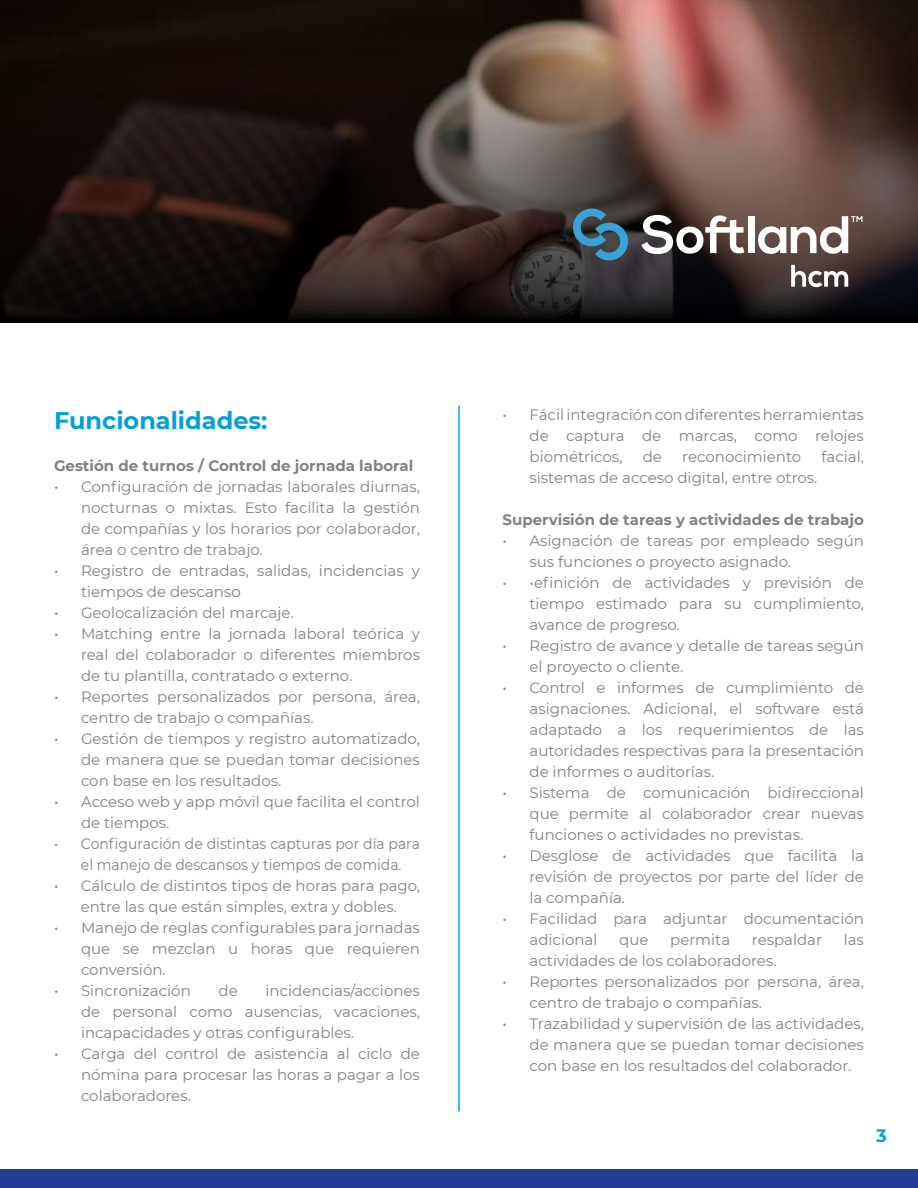
<style>
.page{position:relative;width:918px;height:1188px;background:#fff}
.page>*{position:absolute;margin:0;border:0;box-sizing:border-box;transform-origin:0 0}
.t1{font:700 24px "Montserrat";color:#049fda}
.t2{font:700 18px "Montserrat";color:#049fda}
.t3{font:15px/21px "Montserrat";color:#818285;text-align:justify}
.t4{font:700 15px "Montserrat";color:#818285}
.t5{font:15px/21px "Montserrat";color:#818285;text-align:center;scale:.93 1}
</style>
<div class="page">
<svg style="left:0;top:0;width:918px;height:322px;background:#3a2a25"></svg>
<div style="left:0;top:1169px;width:918px;height:19px;background:#243d94"></div>
<hr style="left:458px;top:406px;width:2px;height:705px;background:#049fda">
<svg style="left:791px;top:265px;width:57px;height:22px"></svg>
<svg style="left:641px;top:215px;width:104px;height:39px"></svg>
<div style="left:748px;top:216px;width:6px;height:37px;background:#fff"></div>
<svg style="left:758px;top:216px;width:104px;height:38px"></svg>
<svg style="left:573px;top:208px;width:55px;height:52px;background:#3b6278"></svg>
<h1 class="t1" style="left:54px;top:409px;width:215px">Funcionalidades:</h1>
<p class="t4" style="left:54px;top:458px;width:361px">Gestión de turnos / Control de jornada laboral</p>
<p class="t3" style="left:81px;top:477px;width:341px;text-indent:-27px">• Configuración de jornadas laborales diurnas, nocturnas o mixtas. Esto facilita la gestión de compañías y los horarios por colaborador, área o centro de trabajo.</p>
<p class="t3" style="left:81px;top:561px;width:341px;text-indent:-27px">• Registro de entradas, salidas, incidencias y tiempos de descanso</p>
<p class="t3" style="left:54px;top:603px;width:241px">• Geolocalización del marcaje.</p>
<p class="t3" style="left:81px;top:624px;width:341px;text-indent:-27px">• Matching entre la jornada laboral teórica y real del colaborador o diferentes miembros de tu plantilla, contratado o externo.</p>
<p class="t3" style="left:81px;top:687px;width:340px;text-indent:-27px">• Reportes personalizados por persona, área, centro de trabajo o compañías.</p>
<p class="t3" style="left:81px;top:729px;width:340px;text-indent:-27px">• Gestión de tiempos y registro automatizado, de manera que se puedan tomar decisiones con base en los resultados.</p>
<p class="t3" style="left:81px;top:792px;width:341px;text-indent:-27px">• Acceso web y app móvil que facilita el control de tiempos.</p>
<p class="t5" style="left:54px;top:834px;width:395px">• Configuración de distintas capturas por día para el manejo de descansos y tiempos de comida.</p>
<p class="t3" style="left:54px;top:876px;width:367px;text-align:center">• Cálculo de distintos tipos de horas para pago, entre las que están simples, extra y dobles.</p>
<p class="t3" style="left:81px;top:918px;width:340px;text-indent:-27px">• Manejo de reglas configurables para jornadas que se mezclan u horas que requieren conversión.</p>
<p class="t3" style="left:54px;top:981px;width:138px">• Sincronización</p>
<p class="t3" style="left:219px;top:980px;width:21px">de</p>
<p class="t3" style="left:81px;top:980px;width:340px;text-indent:185px">incidencias/acciones de personal como ausencias, vacaciones, incapacidades y otras configurables.</p>
<p class="t3" style="left:81px;top:1044px;width:340px;text-indent:-27px">• Carga del control de asistencia al ciclo de nómina para procesar las horas a pagar a los colaboradores.</p>
<p class="t3" style="left:530px;top:406px;width:336px;text-indent:-27px">• Fácil integración con diferentes herramientas de captura de marcas, como relojes biométricos,</p>
<p class="t3" style="left:643px;top:446px;width:21px">de</p>
<p class="t3" style="left:682px;top:446px;width:121px">reconocimiento</p>
<p class="t3" style="left:822px;top:446px;width:44px">facial,</p>
<p class="t3" style="left:530px;top:467px;width:289px">sistemas de acceso digital, entre otros.</p>
<p class="t4" style="left:502px;top:513px;width:363px">Supervisión de tareas y actividades de trabajo</p>
<p class="t3" style="left:530px;top:532px;width:336px;text-indent:-27px">• Asignación de tareas por empleado según sus funciones o proyecto asignado.</p>
<p class="t3" style="left:530px;top:574px;width:336px;text-indent:-27px">• •efinición de actividades y previsión de tiempo estimado para su cumplimiento, avance de progreso.</p>
<p class="t3" style="left:530px;top:637px;width:336px;text-indent:-27px">• Registro de avance y detalle de tareas según el proyecto o cliente.</p>
<p class="t3" style="left:530px;top:679px;width:336px;text-indent:-27px">• Control e informes de cumplimiento de asignaciones. Adicional, el software está adaptado a los requerimientos de las autoridades respectivas para la presentación de informes o auditorías.</p>
<p class="t3" style="left:530px;top:784px;width:336px;text-indent:-27px">• Sistema de comunicación bidireccional que permite al colaborador crear nuevas funciones o actividades no previstas.</p>
<p class="t3" style="left:530px;top:847px;width:336px;text-indent:-27px">• Desglose de actividades que facilita la revisión de proyectos por parte del líder de la compañía.</p>
<p class="t3" style="left:530px;top:910px;width:336px;text-indent:-27px">• Facilidad para adjuntar documentación adicional</p>
<p class="t3" style="left:619px;top:929px;width:31px">que</p>
<p class="t3" style="left:670px;top:929px;width:62px">permita</p>
<p class="t3" style="left:752px;top:929px;width:72px">respaldar</p>
<p class="t3" style="left:844px;top:929px;width:22px">las</p>
<p class="t3" style="left:530px;top:950px;width:249px">actividades de los colaboradores.</p>
<p class="t3" style="left:530px;top:973px;width:336px;text-indent:-27px">• Reportes personalizados por persona, área, centro de trabajo o compañías.</p>
<p class="t3" style="left:530px;top:1015px;width:336px;text-indent:-27px">• Trazabilidad y supervisión de las actividades, de manera que se puedan tomar decisiones con base en los resultados del colaborador.</p>
<p class="t2" style="left:876px;top:1127px;width:12px">3</p>
</div>
